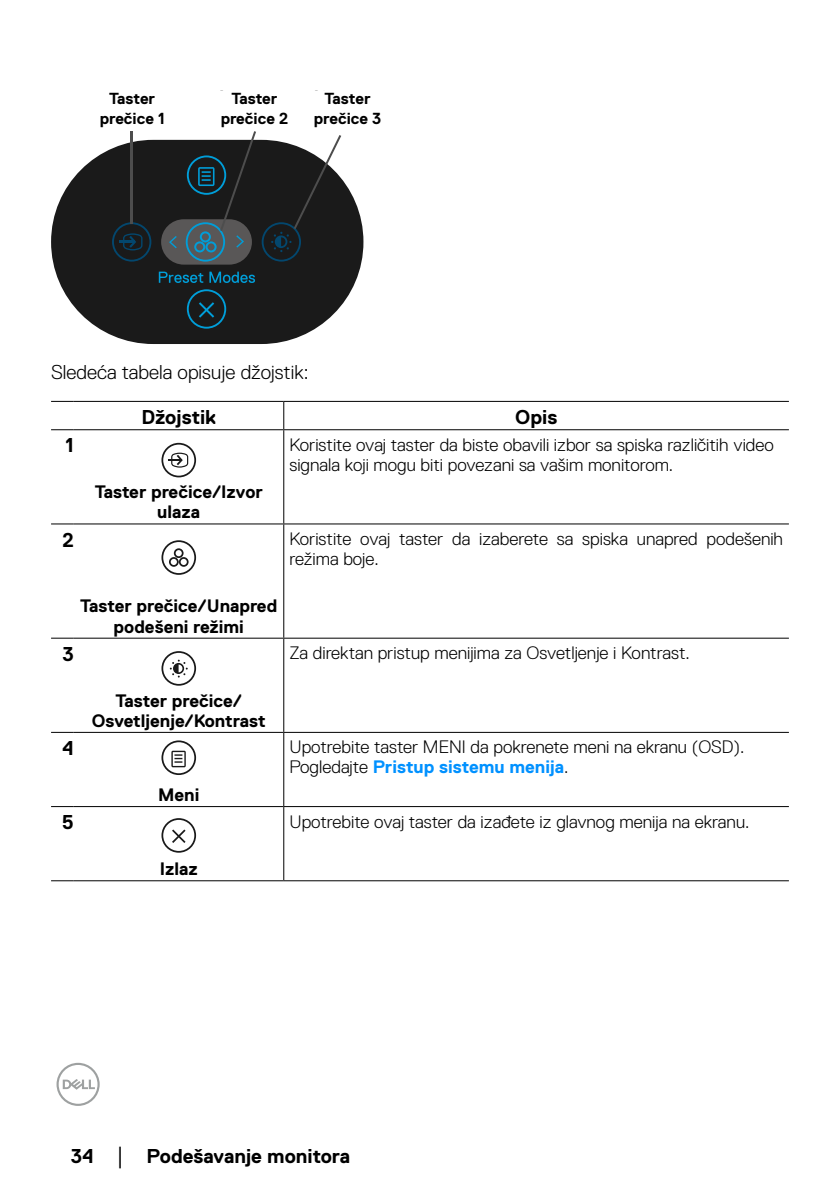
<style>
.page{position:relative;width:840px;height:1191px;background:#fff}
.page>*{position:absolute;margin:0;border:0;box-sizing:border-box;transform-origin:0 0}
.t1{font:700 20px "Dell Replica";color:#000}
.t2{font:300 20px "Dell Replica";color:#000}
.t3{font:300 18px/20px "Dell Replica";color:#000}
.t4{font:700 18px/20px "Dell Replica";color:#000;text-align:center}
.t5{font:700 16px/19.2px "Dell Replica";color:#000;text-align:center}
.s1{font-weight:700;color:#0091ff}
.s2{font-family:"Times New Roman";font-weight:400;font-size:18px}
</style>
<div class="page">
<svg style="left:56px;top:1062px;width:44px;height:44px"></svg>
<div style="left:51px;top:140px;width:312px;height:204px;background:#1a1a1a;border-radius:102px"></div>
<div style="left:161px;top:219px;width:91px;height:46px;background:#595757;border-radius:23px"></div>
<svg style="left:187px;top:289px;width:39px;height:40px"></svg>
<svg style="left:169px;top:236px;width:8px;height:12px"></svg>
<svg style="left:112px;top:222px;width:39px;height:40px"></svg>
<svg style="left:159px;top:272px;width:44px;height:11px"></svg>
<svg style="left:209px;top:272px;width:46px;height:11px"></svg>
<hr style="left:131px;top:131px;width:2px;height:93px;background:#4d4d4d">
<svg style="left:186px;top:131px;width:178px;height:131px"></svg>
<svg style="left:51px;top:401px;width:23px;height:1px"></svg>
<hr style="left:74px;top:401px;width:209px;height:1px;background:#000">
<hr style="left:283px;top:401px;width:505px;height:1px;background:#000">
<svg style="left:283px;top:402px;width:1px;height:27px"></svg>
<svg style="left:51px;top:429px;width:23px;height:1px"></svg>
<hr style="left:74px;top:429px;width:209px;height:1px;background:#000">
<hr style="left:283px;top:429px;width:505px;height:1px;background:#000">
<hr style="left:283px;top:430px;width:1px;height:93px;background:#000">
<svg style="left:51px;top:523px;width:23px;height:1px"></svg>
<hr style="left:74px;top:523px;width:209px;height:1px;background:#000">
<hr style="left:283px;top:523px;width:505px;height:1px;background:#000">
<hr style="left:283px;top:524px;width:1px;height:113px;background:#000">
<svg style="left:51px;top:637px;width:23px;height:1px"></svg>
<hr style="left:74px;top:637px;width:209px;height:1px;background:#000">
<hr style="left:283px;top:637px;width:505px;height:1px;background:#000">
<hr style="left:283px;top:638px;width:1px;height:94px;background:#000">
<svg style="left:51px;top:732px;width:23px;height:1px"></svg>
<hr style="left:74px;top:732px;width:209px;height:1px;background:#000">
<hr style="left:283px;top:732px;width:505px;height:1px;background:#000">
<hr style="left:283px;top:733px;width:1px;height:73px;background:#000">
<svg style="left:51px;top:806px;width:23px;height:1px"></svg>
<hr style="left:74px;top:806px;width:209px;height:1px;background:#000">
<hr style="left:283px;top:806px;width:505px;height:1px;background:#000">
<hr style="left:283px;top:807px;width:1px;height:73px;background:#000">
<svg style="left:51px;top:880px;width:23px;height:1px"></svg>
<hr style="left:74px;top:880px;width:209px;height:1px;background:#000">
<hr style="left:283px;top:880px;width:505px;height:1px;background:#000">
<div style="left:161px;top:443px;width:35px;height:34px;border:2px solid #1a1a1a;border-radius:50%"></div>
<svg style="left:168px;top:452px;width:20px;height:15px"></svg>
<svg style="left:161px;top:540px;width:36px;height:35px"></svg>
<div style="left:161px;top:651px;width:35px;height:34px;border:2px solid #1a1a1a;border-radius:50%"></div>
<svg style="left:170px;top:659px;width:18px;height:18px"></svg>
<div style="left:161px;top:740px;width:35px;height:35px;border:2px solid #1a1a1a;border-radius:50%"></div>
<svg style="left:171px;top:750px;width:15px;height:17px"></svg>
<div style="left:161px;top:818px;width:35px;height:34px;border:2px solid #1a1a1a;border-radius:50%"></div>
<svg style="left:172px;top:829px;width:13px;height:14px"></svg>
<p class="t5" style="left:100px;top:89px;width:66px">Taster prečice 1</p>
<p class="t5" style="left:313px;top:89px;width:69px">Taster prečice 3</p>
<p class="t5" style="left:221px;top:89px;width:69px">Taster prečice 2</p>
<p class="t2" style="left:51px;top:361px;width:259px">Sledeća tabela opisuje džojstik:</p>
<p class="t1" style="left:141px;top:406px;width:76px">Džojstik</p>
<p class="t1" style="left:515px;top:406px;width:44px">Opis</p>
<p class="t1" style="left:66px;top:434px;width:10px">1</p>
<p class="t4" style="left:95px;top:482px;width:169px">Taster prečice/Izvor ulaza</p>
<p class="t3" style="left:289px;top:434px;width:485px">Koristite ovaj taster da biste obavili izbor sa spiska različitih video signala koji mogu biti povezani sa vašim monitorom.</p>
<p class="t1" style="left:62px;top:528px;width:13px">2</p>
<p class="t4" style="left:80px;top:596px;width:198px">Taster prečice/Unapred podešeni režimi</p>
<p class="t1" style="left:62px;top:643px;width:13px">3</p>
<p class="t1" style="left:62px;top:737px;width:13px">4</p>
<p class="t1" style="left:62px;top:811px;width:14px">5</p>
<p class="t4" style="left:92px;top:690px;width:175px">Taster prečice/<br>Osvetljenje/Kontrast</p>
<p class="t4" style="left:158px;top:784px;width:43px">Meni</p>
<p class="t4" style="left:160px;top:859px;width:40px">Izlaz</p>
<p class="t3" style="left:289px;top:529px;width:495px">Koristite ovaj taster da izaberete sa spiska unapred podešenih režima boje.</p>
<p class="t3" style="left:289px;top:643px;width:401px">Za direktan pristup menijima za Osvetljenje i Kontrast.</p>
<p class="t3" style="left:289px;top:737px;width:456px">Upotrebite taster MENI da pokrenete meni na ekranu (OSD).<br>Pogledajte <span class="s1">Pristup sistemu menija</span>.</p>
<p class="t3" style="left:289px;top:811px;width:461px">Upotrebite ovaj taster da izađete iz glavnog menija na ekranu.</p>
<p class="t1" style="left:71px;top:1144px;width:280px">34 <span class="s2">│</span> Podešavanje monitora</p>
</div>
